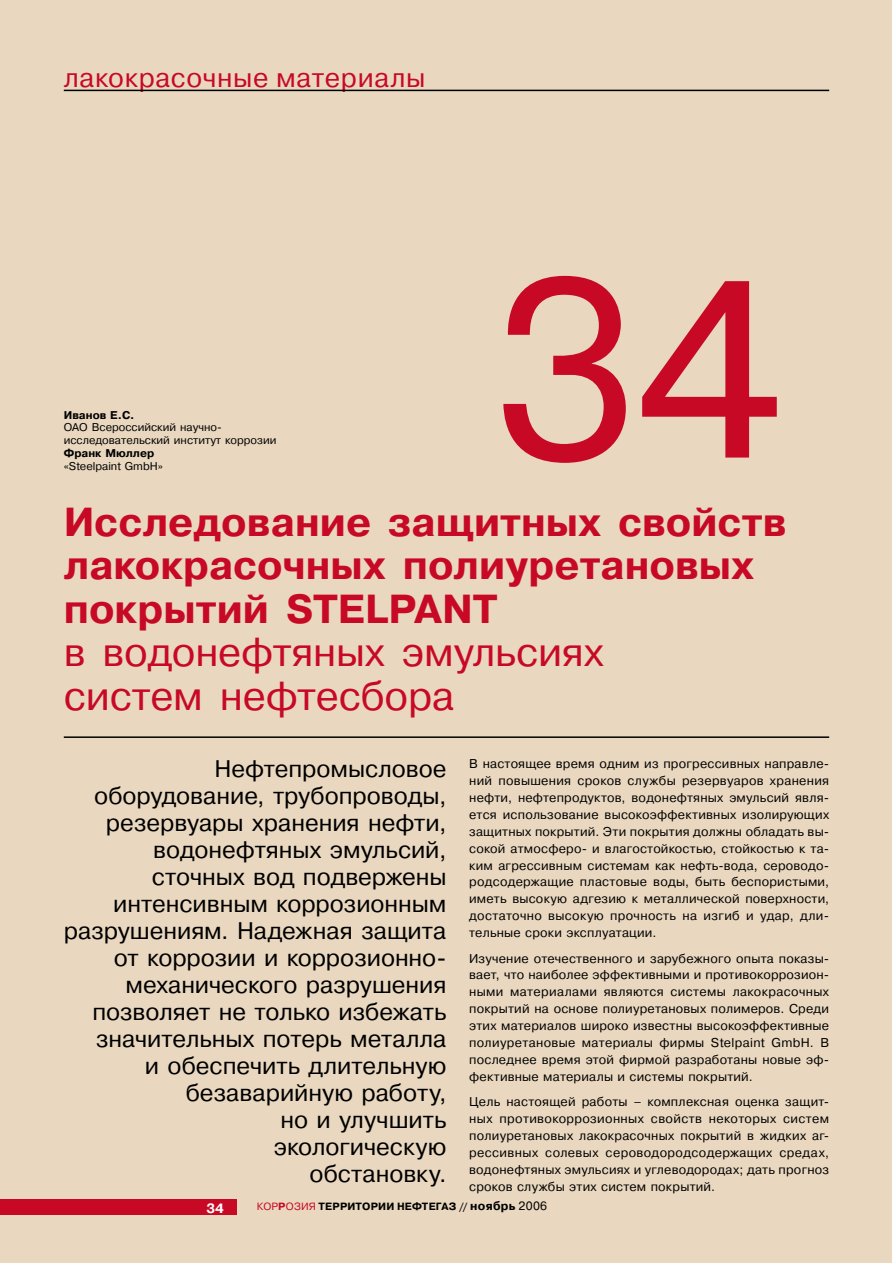
<style>
.page{position:relative;width:893px;height:1263px;background:#fff}
.page>*{position:absolute;margin:0;border:0;box-sizing:border-box;transform-origin:0 0}
.t1{font:252px "Pragmatica C";color:#c70926}
.t2{font:700 40.5px/43.5px "Pragmatica C";color:#c70926}
.t3{font:40.5px/43.5px "Pragmatica C";letter-spacing:-.005em;color:#c70926}
.t4{font:27px "Pragmatica C";letter-spacing:.025em;color:#c70926}
.t5{font:24px/27px "Pragmatica C";color:#000;text-align:right}
.t6{font:700 13.5px "Pragmatica C";color:#fff}
.t7{font:12.75px/17px "Pragmatica C";letter-spacing:.015em;color:#000;text-align:justify}
.t8{font:11.25px/12.8px "Pragmatica C";color:#000}
.t9{font:700 11.25px "Pragmatica C";color:#000}
.t10{font:700 10.5px "Pragmatica C";letter-spacing:.015em;color:#000}
.s1{font-weight:400;color:#c70926}
.s2{color:#c70926}
.s3{font-size:12px}
.s4{font-weight:400;font-size:12px}
</style>
<div class="page">
<div style="left:0;top:0;width:891px;height:1263px;background:#e9d8bf"></div>
<hr style="left:64px;top:90px;width:765px;height:1px;background:#000">
<div style="left:0;top:1199px;width:237px;height:16px;background:#c70926"></div>
<hr style="left:64px;top:736px;width:765px;height:2px;background:#000">
<h3 class="t4" style="left:64px;top:63px;width:363px">лакокрасочные материалы</h3>
<p class="t9" style="left:64px;top:408px;width:72px">ИВАНОВ Е.С.</p>
<p class="t8" style="left:64px;top:421px;width:214px">ОАО Всероссийский научно&shy;исследовательский институт коррозии</p>
<p class="t9" style="left:64px;top:447px;width:92px">ФРАНК МЮЛЛЕР</p>
<p class="t8" style="left:64px;top:459px;width:101px">«Steelpaint GmbH»</p>
<h1 class="t1" style="left:493px;top:231px;width:291px">34</h1>
<h2 class="t2" style="left:64px;top:500px;width:724px">ИССЛЕДОВАНИЕ ЗАЩИТНЫХ СВОЙСТВ<br>ЛАКОКРАСОЧНЫХ ПОЛИУРЕТАНОВЫХ<br>ПОКРЫТИЙ STELPANT</h2>
<h2 class="t3" style="left:64px;top:631px;width:541px">в водонефтяных эмульсиях систем нефтесбора</h2>
<p class="t5" style="left:64px;top:755px;width:384px">Нефтепромысловое оборудование, трубопроводы, резервуары хранения нефти, водонефтяных эмульсий, сточных вод подвержены интенсивным коррозионным разрушениям. Надежная защита от коррозии и коррозионно&shy;механического разрушения позволяет не только избежать значительных потерь металла<br>и обеспечить длительную безаварийную работу,<br>но и улучшить<br>экологическую<br>обстановку.</p>
<p class="t7" style="left:469px;top:755px;width:362px">В настоящее время одним из прогрессивных направле&shy;ний повышения сроков службы резервуаров хранения нефти, нефтепродуктов, водонефтяных эмульсий явля&shy;ется использование высокоэффективных изолирующих защитных покрытий. Эти покрытия должны обладать вы&shy;сокой атмосферо- и влагостойкостью, стойкостью к та&shy;ким агрессивным системам как нефть-вода, сероводо&shy;родсодержащие пластовые воды, быть беспористыми, иметь высокую адгезию к металлической поверхности, достаточно высокую прочность на изгиб и удар, дли&shy;тельные сроки эксплуатации.</p>
<p class="t7" style="left:469px;top:950px;width:361px">Изучение отечественного и зарубежного опыта показы&shy;вает, что наиболее эффективными и противокоррозион&shy;ными материалами являются системы лакокрасочных покрытий на основе полиуретановых полимеров. Среди этих материалов широко известны высокоэффективные полиуретановые материалы фирмы Stelpaint GmbH. В последнее время этой фирмой разработаны новые эф&shy;фективные материалы и системы покрытий.</p>
<p class="t7" style="left:469px;top:1093px;width:361px">Цель настоящей работы – комплексная оценка защит&shy;ных противокоррозионных свойств некоторых систем полиуретановых лакокрасочных покрытий в жидких аг&shy;рессивных солевых сероводородсодержащих средах, водонефтяных эмульсиях и углеводородах; дать прогноз сроков службы этих систем покрытий.</p>
<p class="t6" style="left:206px;top:1200px;width:18px">34</p>
<p class="t10" style="left:257px;top:1200px;width:292px"><span class="s1">КОР</span><span class="s2">Р</span><span class="s1">ОЗИЯ</span> ТЕРРИТОРИИ НЕФТЕГАЗ // <span class="s3">НОЯБРЬ</span> <span class="s4">2006</span></p>
</div>
